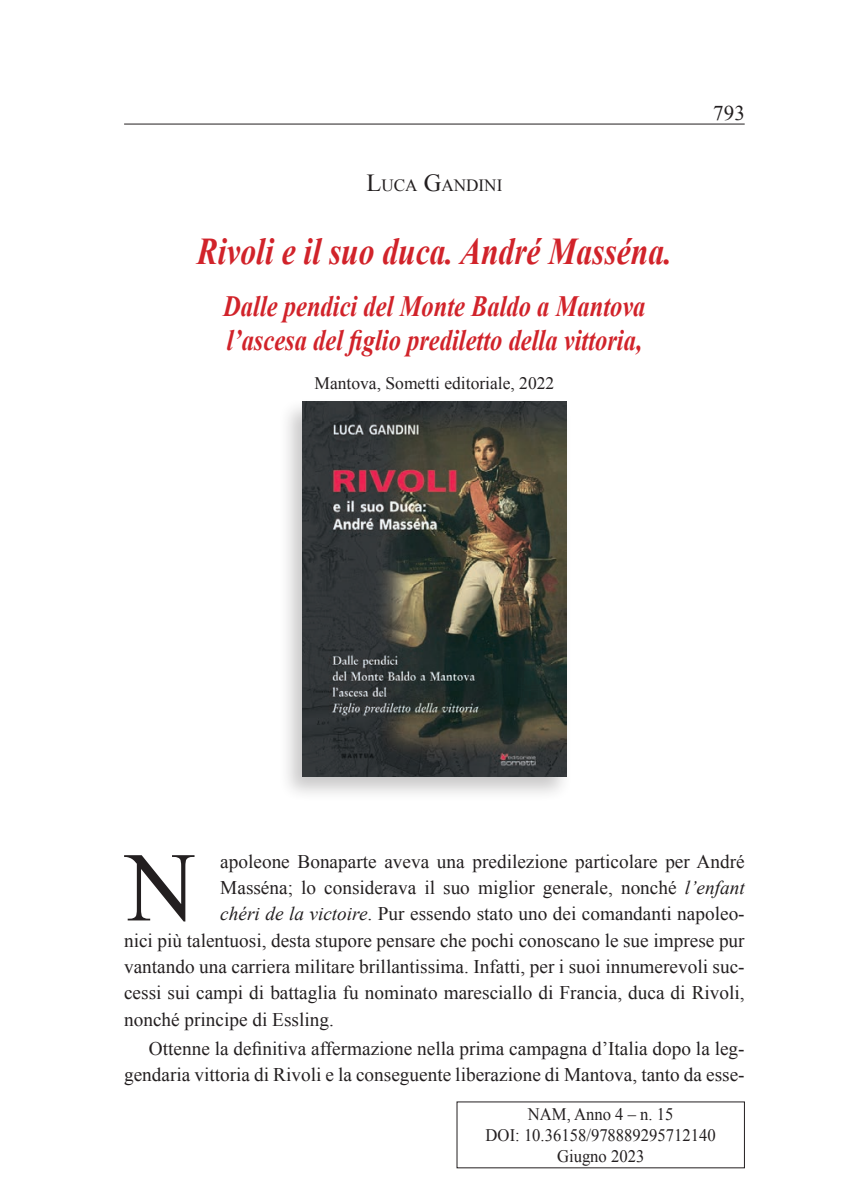
<style>
.page{position:relative;width:844px;height:1191px;background:#fff}
.page>*{position:absolute;margin:0;border:0;box-sizing:border-box;transform-origin:0 0}
.t1{font:98.52px "Times New Roman";color:#231f20}
.t2{font:italic 700 37.8px "Times New Roman";color:#d1232a;scale:.83 1}
.t3{font:italic 700 29.4px/33.9px "Times New Roman";color:#d1232a;scale:.83 1}
.t4{font:21px "Times New Roman";color:#231f20}
.t5{font:19.25px/26.2px "Times New Roman";color:#231f20;text-align:right}
.t6{font:17.5px/21px "Times New Roman";color:#231f20;text-align:center;scale:.95 1}
.t7{font:17.5px "Times New Roman";color:#231f20}
.t8{font:17.15px "Times New Roman";color:#231f20}
.s1{font-size:24.5px}
.s2{font-style:italic}
</style>
<div class="page">
<hr style="left:124px;top:124px;width:620px;height:1px;background:#231f20">
<div style="left:278px;top:397px;width:294px;height:405px;background:#231f20;opacity:.25"></div>
<img style="left:302px;top:402px;width:264px;height:374px">
<p class="t8" style="left:366px;top:173px;width:137px"><span class="s1">L</span>UCA <span class="s1">G</span>ANDINI</p>
<h2 class="t2" style="left:197px;top:225px;width:574px">Rivoli e il suo duca. André Masséna.</h2>
<h3 class="t3" style="left:223px;top:288px;width:510px">Dalle pendici del Monte Baldo a Mantova l’ascesa del figlio prediletto della vittoria,</h3>
<p class="t7" style="left:314px;top:371px;width:241px">Mantova, Sometti editoriale, 2022</p>
<p class="t4" style="left:713px;top:99px;width:33px">793</p>
<h1 class="t1" style="left:125px;top:821px;width:72px">N</h1>
<p class="t5" style="left:220px;top:848px;width:525px">apoleone Bonaparte aveva una predilezione particolare per André</p>
<p class="t5" style="left:220px;top:874px;width:525px">Masséna; lo considerava il suo miglior generale, nonché <span class="s2">l’enfant</span></p>
<p class="t5" style="left:220px;top:900px;width:525px"><span class="s2">chéri de la victoire</span>. Pur essendo stato uno dei comandanti napoleo-</p>
<p class="t5" style="left:124px;top:927px;width:622px">nici più talentuosi, desta stupore pensare che pochi conoscano le sue imprese pur</p>
<p class="t5" style="left:124px;top:953px;width:622px">vantando una carriera militare brillantissima. Infatti, per i suoi innumerevoli suc-</p>
<p class="t5" style="left:124px;top:979px;width:622px">cessi sui campi di battaglia fu nominato maresciallo di Francia, duca di Rivoli,</p>
<p class="t5" style="left:124px;top:1005px;width:211px">nonché principe di Essling.</p>
<p class="t5" style="left:124px;top:1035px;width:622px">Ottenne la definitiva affermazione nella prima campagna d’Italia dopo la leg&shy;gendaria vittoria di Rivoli e la conseguente liberazione di Mantova, tanto da esse-</p>
<p class="t6" style="left:485px;top:1103px;width:244px">NAM, Anno 4 – n. 15<br>DOI: 10.36158/978889295712140<br>Giugno 2023</p>
</div>
